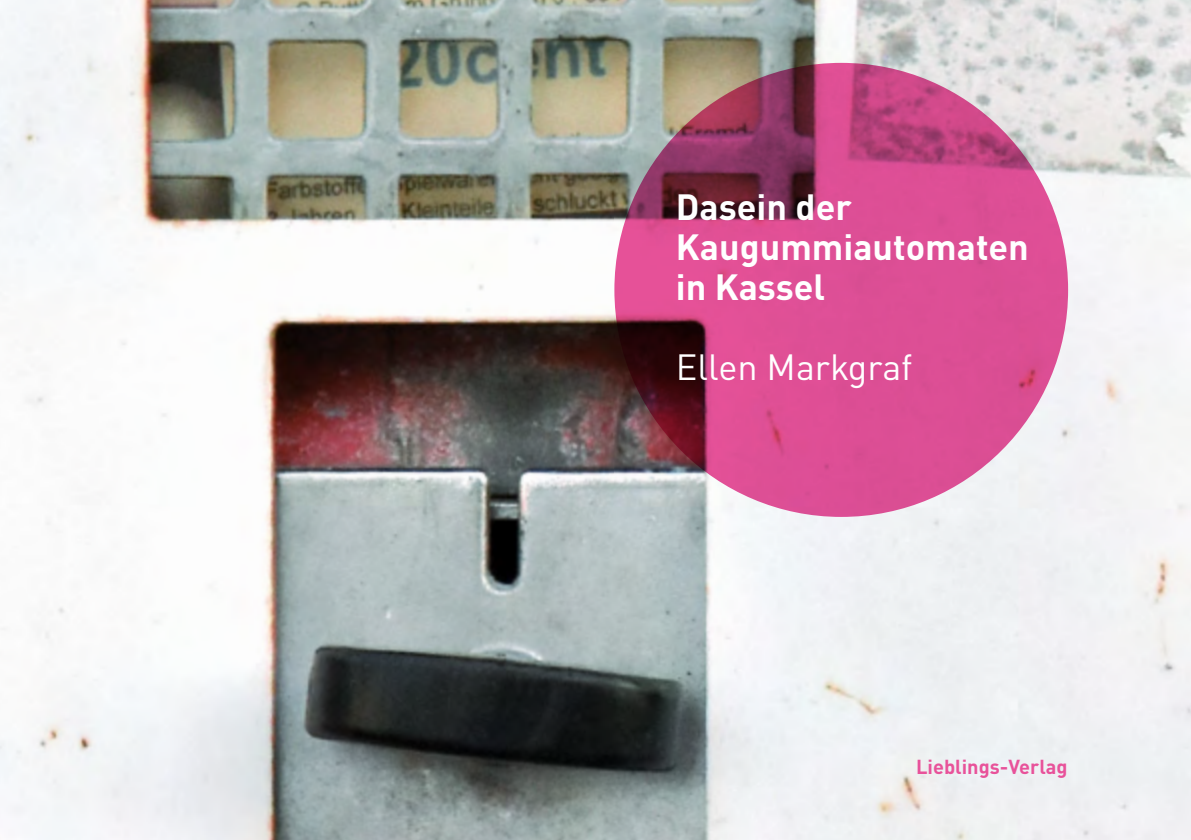
<style>
.page{position:relative;width:1191px;height:840px;background:#fff}
.page>*{position:absolute;margin:0;border:0;box-sizing:border-box;transform-origin:0 0}
.t1{font:700 36px "DINOT";color:#fff}
.t2{font:36px "DINOT";color:#fff}
.t3{font:700 20px "DINOT";color:#e8529a}
</style>
<div class="page">
<img style="left:0;top:0;width:1191px;height:839px">
<svg style="left:614px;top:63px;width:454px;height:453px;background:#c44582"></svg>
<p class="t1" style="left:676px;top:183px;width:177px">Dasein der</p>
<p class="t1" style="left:676px;top:223px;width:354px">Kaugummiautomaten</p>
<p class="t1" style="left:676px;top:263px;width:151px">in Kassel</p>
<p class="t2" style="left:676px;top:344px;width:238px">Ellen Markgraf</p>
<p class="t3" style="left:916px;top:753px;width:153px">Lieblings-Verlag</p>
</div>
